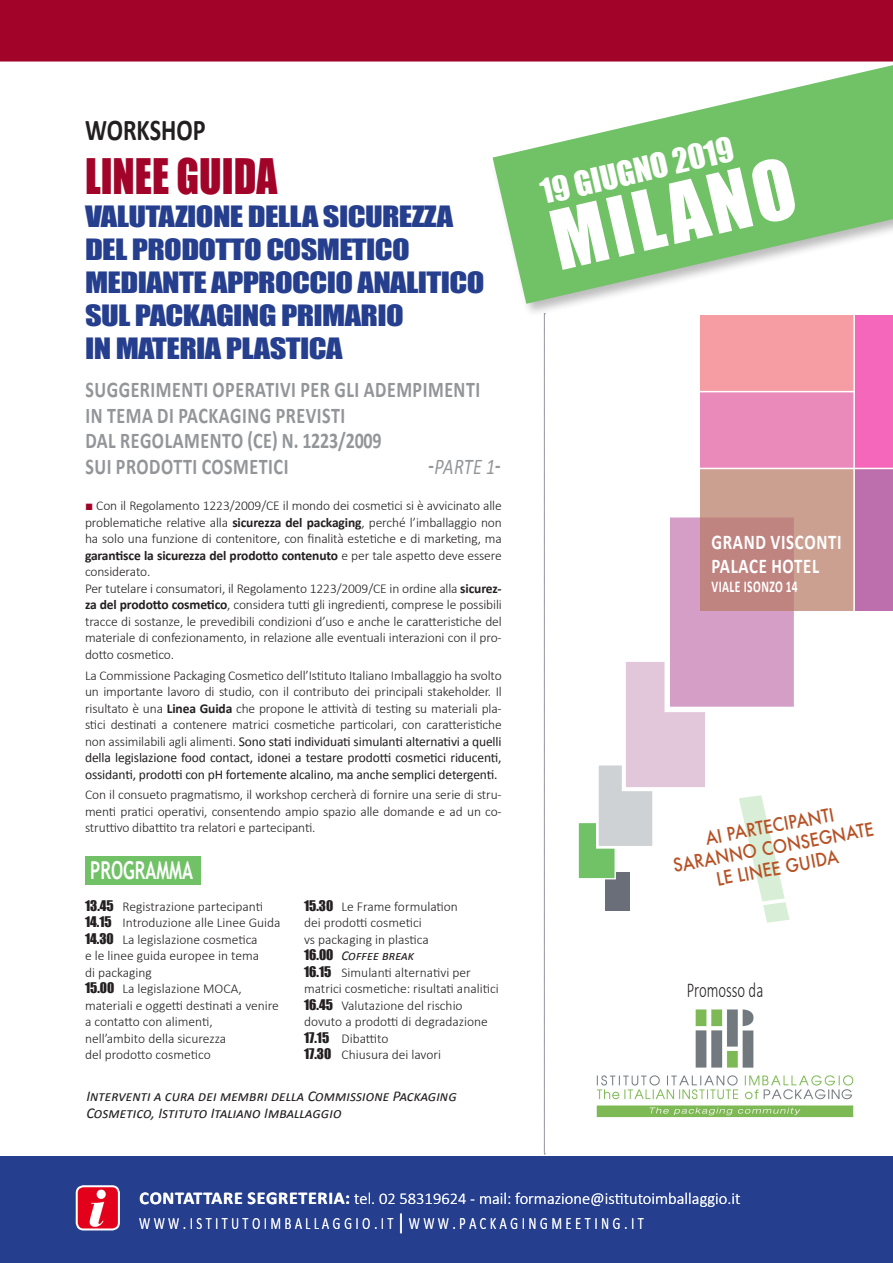
<style>
.page{position:relative;width:893px;height:1263px;background:#fff}
.page>*{position:absolute;margin:0;border:0;box-sizing:border-box;transform-origin:0 0}
.t1{font:76.05px "Impact";color:#fff}
.t2{font:45px "Impact";color:#a10428;scale:.92 1}
.t3{font:31.5px "Impact";color:#fff}
.t4{font:700 30.3px "Calibri";color:#231f20;scale:.8 1}
.t5{font:27px "Impact";letter-spacing:-.02em;color:#253f8e;scale:1.2 1}
.t6{font:700 24.75px "Trebuchet MS";color:#fff;scale:.7 1}
.t7{font:700 22.5px "Calibri";letter-spacing:.03em;color:#939598;scale:.8 1}
.t8{font:italic 22.5px "Calibri";letter-spacing:.015em;color:#939598;scale:.8 1}
.t9{font:300 21.15px "Calibri";color:#231f20;scale:.7 1}
.t10{font:300 21px "Calibri";color:#fff;scale:.7 1}
.t11{font:700 21px/23.1px "Calibri";letter-spacing:.04em;color:#fff;scale:.8 1}
.t12{font:500 18px "Futura";color:#b75226;scale:.9 1}
.t13{font:300 16.5px "Calibri";color:#fff}
.t14{font:700 16.5px "Calibri";letter-spacing:.04em;color:#fff;scale:.7 1}
.t15{font:italic 15px "Calibri";color:#231f20}
.t16{font:300 13.5px/16.5px "Calibri";letter-spacing:-.01em;color:#231f20;text-align:justify}
.t17{font:italic 13.5px "Calibri";color:#231f20}
.s1{font-weight:700;font-style:normal}
.s2{font-weight:700}
.s3{font-family:"Impact";font-weight:400;color:#a10428}
.s4{font-weight:400}
.s5{font-family:"Impact";font-weight:400}
.s6{font-family:"Impact";font-style:normal}
.s7{font-weight:700;font-size:18px}
.s8{font-family:"Trebuchet MS";font-weight:700}
</style>
<div class="page">
<svg style="left:739px;top:795px;width:50px;height:128px"></svg>
<img style="left:596px;top:1009px;width:258px;height:109px">
<div style="left:85px;top:856px;width:115px;height:28px;background:#71c167"></div>
<div style="left:0;top:1157px;width:893px;height:106px;background:#253f8e"></div>
<div style="left:0;top:0;width:491px;height:62px;background:#a10428"></div>
<img style="left:77px;top:1186px;width:42px;height:43px">
<div style="left:76px;top:1185px;width:44px;height:45px;border:2px solid #fff;border-radius:7px"></div>
<div style="left:491px;top:0;width:402px;height:318px;background:#231f20;opacity:.3"></div>
<svg style="left:493px;top:65px;width:400px;height:239px;fill:#71c167"></svg>
<svg style="left:544px;top:314px;width:1px;height:841px"></svg>
<div style="left:605px;top:873px;width:25px;height:38px;background:#6a6e78"></div>
<div style="left:577px;top:822px;width:39px;height:57px;background:#71c167;border:1px solid #fff"></div>
<div style="left:596px;top:763px;width:59px;height:86px;background:#ced2d4;border:3px solid #fff"></div>
<div style="left:622px;top:658px;width:87px;height:133px;background:#e2c7da;border:4px solid #fff"></div>
<div style="left:664px;top:512px;width:135px;height:200px;background:#d49ec7;border:5px solid #fff"></div>
<div style="left:700px;top:315px;width:154px;height:77px;background:#f69ca3"></div>
<div style="left:854px;top:315px;width:39px;height:153px;background:#f467ba"></div>
<div style="left:854px;top:468px;width:39px;height:143px;background:#bd6fad"></div>
<div style="left:700px;top:392px;width:154px;height:76px;background:#ea8aba"></div>
<svg style="left:700px;top:469px;width:153px;height:142px;background:#c6948a"></svg>
<hr style="left:853px;top:307px;width:2px;height:363px;background:#fff">
<hr style="left:686px;top:468px;width:207px;height:1px;background:#fff">
<hr style="left:686px;top:391px;width:168px;height:1px;background:#fff">
<p class="t4" style="left:85px;top:111px;width:152px">WORKSHOP</p>
<p class="t2" style="left:85px;top:142px;width:211px">LINEE GUIDA</p>
<p class="t5" style="left:85px;top:196px;width:308px">VALUTAZIONE DELLA SICUREZZA</p>
<p class="t5" style="left:85px;top:229px;width:272px">DEL PRODOTTO COSMETICO</p>
<p class="t5" style="left:85px;top:262px;width:334px">MEDIANTE APPROCCIO ANALITICO</p>
<p class="t5" style="left:85px;top:295px;width:267px">SUL PACKAGING PRIMARIO</p>
<p class="t5" style="left:85px;top:328px;width:216px">IN MATERIA PLASTICA</p>
<p class="t7" style="left:85px;top:376px;width:495px">SUGGERIMENTI OPERATIVI PER GLI ADEMPIMENTI</p>
<p class="t7" style="left:85px;top:401px;width:326px">IN TEMA DI PACKAGING PREVISTI</p>
<p class="t7" style="left:85px;top:427px;width:372px">DAL REGOLAMENTO (CE) N. 1223/2009</p>
<p class="t7" style="left:85px;top:452px;width:255px">SUI PRODOTTI COSMETICI</p>
<p class="t8" style="left:429px;top:451px;width:91px"><span class="s1">-</span>PARTE 1<span class="s2">-</span></p>
<p class="t16" style="left:85px;top:497px;width:418px"><span class="s3">■</span> Con il Regolamento 1223/2009/CE il mondo dei cosmetici si è avvicinato alle problematiche relative alla <span class="s2">sicurezza del packaging</span>, perché l’imballaggio non ha solo una funzione di contenitore, con finalità estetiche e di marketing, ma <span class="s2">garantisce la sicurezza del prodotto contenuto</span> e per tale aspetto deve essere considerato.</p>
<p class="t16" style="left:85px;top:579px;width:418px">Per tutelare i consumatori, il Regolamento 1223/2009/CE in ordine alla <span class="s2">sicurez&shy;za del prodotto cosmetico</span>, considera tutti gli ingredienti, comprese le possibili tracce di sostanze, le prevedibili condizioni d’uso e anche le caratteristiche del materiale di confezionamento, in relazione alle eventuali interazioni con il pro&shy;dotto cosmetico.</p>
<p class="t16" style="left:85px;top:666px;width:418px">La Commissione Packaging Cosmetico dell’Istituto Italiano Imballaggio ha svolto un importante lavoro di studio, con il contributo dei principali stakeholder. Il risultato è una <span class="s2">Linea Guida</span> che propone le attività di testing su materiali pla&shy;stici destinati a contenere matrici cosmetiche particolari, con caratteristiche non assimilabili agli alimenti. <span class="s4">Sono stati individuati simulanti alternativi a quelli della legislazione food contact, idonei a testare prodotti cosmetici riducenti, ossidanti, prodotti con pH fortemente alcalino, ma anche semplici detergenti.</span></p>
<p class="t16" style="left:85px;top:786px;width:418px">Con il consueto pragmatismo, il workshop cercherà di fornire una serie di stru&shy;menti pratici operativi, consentendo ampio spazio alle domande e ad un co&shy;struttivo dibattito tra relatori e partecipanti.</p>
<p class="t6" style="left:90px;top:855px;width:148px">PROGRAMMA</p>
<p class="t16" style="left:85px;top:897px;width:180px"><span class="s5">13.45</span> Registrazione partecipanti</p>
<p class="t16" style="left:85px;top:914px;width:197px"><span class="s5">14.15</span> Introduzione alle Linee Guida</p>
<p class="t16" style="left:85px;top:930px;width:174px"><span class="s5">14.30</span> La legislazione cosmetica</p>
<p class="t16" style="left:85px;top:947px;width:176px">e le linee guida europee in tema</p>
<p class="t16" style="left:85px;top:963px;width:68px">di packaging</p>
<p class="t16" style="left:85px;top:980px;width:158px"><span class="s5">15.00</span> La legislazione MOCA,</p>
<p class="t16" style="left:85px;top:996px;width:195px">materiali e oggetti destinati a venire a contatto con alimenti,</p>
<p class="t16" style="left:85px;top:1029px;width:143px">nell’ambito della sicurezza</p>
<p class="t16" style="left:85px;top:1046px;width:127px">del prodotto cosmetico</p>
<p class="t16" style="left:304px;top:897px;width:155px"><span class="s5">15.30</span> Le Frame formulation</p>
<p class="t16" style="left:304px;top:914px;width:119px">dei prodotti cosmetici</p>
<p class="t16" style="left:304px;top:930px;width:126px">vs packaging in plastica</p>
<p class="t17" style="left:304px;top:947px;width:112px"><span class="s6">16.00</span> Coffee break</p>
<p class="t16" style="left:304px;top:963px;width:168px"><span class="s5">16.15</span> Simulanti alternativi per</p>
<p class="t16" style="left:304px;top:980px;width:196px">matrici cosmetiche: risultati analitici</p>
<p class="t16" style="left:304px;top:996px;width:160px"><span class="s5">16.45</span> Valutazione del rischio</p>
<p class="t16" style="left:304px;top:1013px;width:185px">dovuto a prodotti di degradazione</p>
<p class="t16" style="left:304px;top:1029px;width:86px"><span class="s5">17.15</span> Dibattito</p>
<p class="t16" style="left:304px;top:1046px;width:139px"><span class="s5">17.30</span> Chiusura dei lavori</p>
<p class="t15" style="left:86px;top:1086px;width:372px">Interventi a cura dei membri della Commissione Packaging</p>
<p class="t15" style="left:86px;top:1102px;width:257px">Cosmetico, Istituto Italiano Imballaggio</p>
<p class="t3" style="left:536px;top:169px;width:198px;rotate:-13deg">19 GIUGNO 2019</p>
<p class="t1" style="left:540px;top:184px;width:249px;rotate:-13deg">MILANO</p>
<p class="t11" style="left:711px;top:531px;width:164px">GRAND VISCONTI<br>PALACE HOTEL</p>
<p class="t14" style="left:711px;top:576px;width:125px">VIALE ISONZO 14</p>
<p class="t12" style="left:703px;top:825px;width:146px;rotate:-10deg">AI PARTECIPANTI</p>
<p class="t12" style="left:671px;top:853px;width:228px;rotate:-10deg">SARANNO CONSEGNATE</p>
<p class="t12" style="left:714px;top:867px;width:139px;rotate:-10deg">LE LINEE GUIDA</p>
<p class="t9" style="left:687px;top:977px;width:111px">Promosso da</p>
<p class="t13" style="left:140px;top:1188px;width:603px"><span class="s7">CONTATTARE SEGRETERIA:</span> tel. 02 58319624 - mail: formazione@istitutoimballaggio.it</p>
<p class="t10" style="left:139px;top:1209px;width:722px">w w w . i s t i t u t o i m b a l l a g g i o . i t <span class="s8">|</span> w w w . p a c k a g i n g m e e t i n g . i t</p>
</div>
